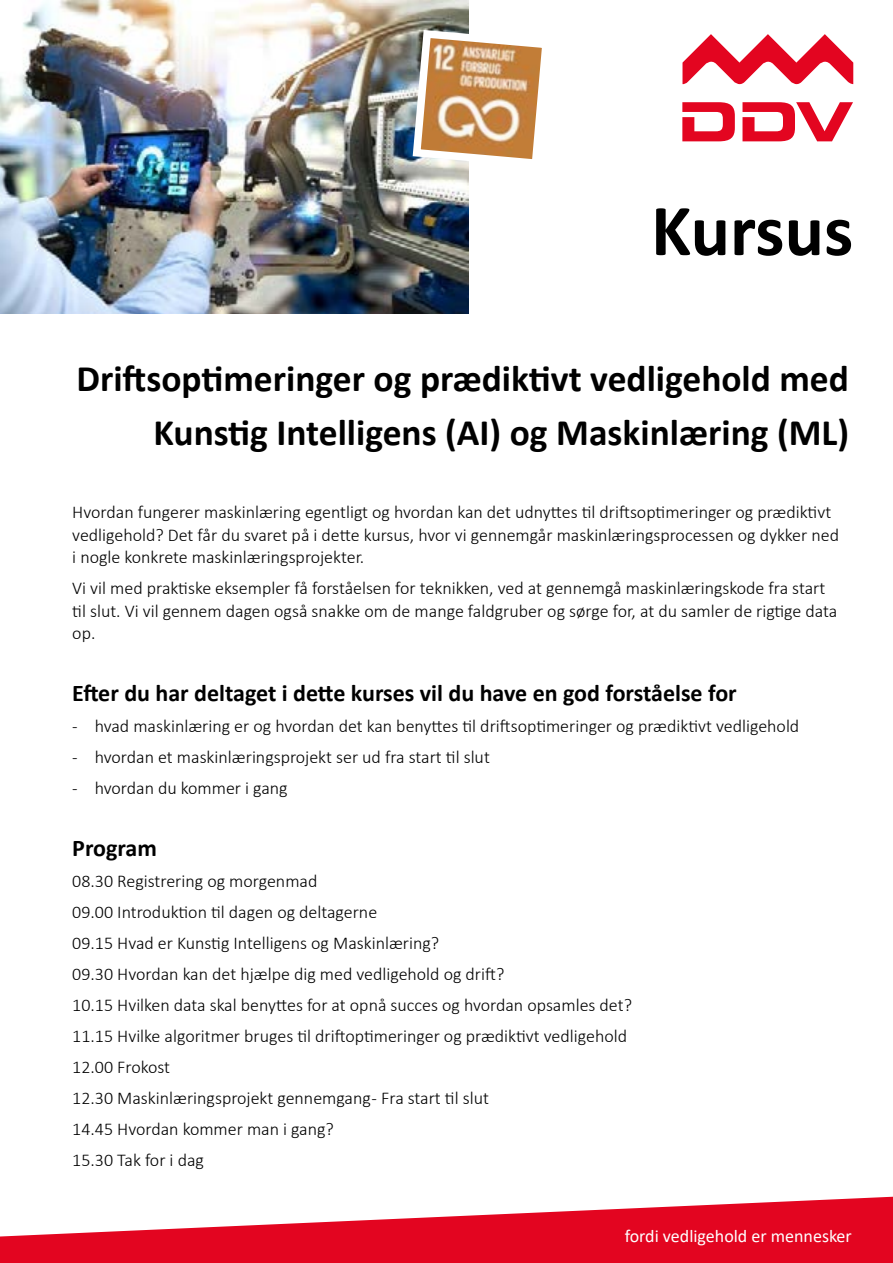
<style>
.page{position:relative;width:893px;height:1263px;background:#fff}
.page>*{position:absolute;margin:0;border:0;box-sizing:border-box;transform-origin:0 0}
.t1{font:700 73.5px "Calibri";color:#000}
.t2{font:700 37.5px/54px "Calibri";color:#000;text-align:right}
.t3{font:700 24px "Calibri";color:#000}
.t4{font:300 18px/31px "Calibri";color:#000}
.t5{font:18px "Calibri";color:#fff}
</style>
<div class="page">
<svg style="left:0;top:1197px;width:893px;height:66px;fill:#e30520"></svg>
<svg style="left:682px;top:102px;width:53px;height:39px"></svg>
<svg style="left:742px;top:102px;width:111px;height:39px"></svg>
<svg style="left:682px;top:34px;width:171px;height:51px"></svg>
<img style="left:0;top:0;width:468px;height:313px">
<img style="left:409px;top:26px;width:133px;height:145px">
<h1 class="t1" style="left:651px;top:179px;width:204px">Kursus</h1>
<h2 class="t2" style="left:76px;top:351px;width:774px">Driftsoptimeringer og prædiktivt vedligehold med<br>Kunstig Intelligens (AI) og Maskinlæring (ML)</h2>
<p class="t4" style="left:72px;top:501px;width:768px;line-height:22.5px">Hvordan fungerer maskinlæring egentligt og hvordan kan det udnyttes til driftsoptimeringer og prædiktivt vedligehold? Det får du svaret på i dette kursus, hvor vi gennemgår maskinlæringsprocessen og dykker ned i nogle konkrete maskinlæringsprojekter.</p>
<p class="t4" style="left:72px;top:577px;width:766px;line-height:22.5px">Vi vil med praktiske eksempler få forståelsen for teknikken, ved at gennemgå maskinlæringskode fra start til slut. Vi vil gennem dagen også snakke om de mange faldgruber og sørge for, at du samler de rigtige data op.</p>
<h3 class="t3" style="left:72px;top:676px;width:666px">Efter du har deltaget i dette kurses vil du have en god forståelse for</h3>
<p class="t4" style="left:72px;top:710px;width:728px">- hvad maskinlæring er og hvordan det kan benyttes til driftsoptimeringer og prædiktivt vedligehold</p>
<p class="t4" style="left:72px;top:741px;width:419px">- hvordan et maskinlæringsprojekt ser ud fra start til slut</p>
<p class="t4" style="left:72px;top:772px;width:217px">- hvordan du kommer i gang</p>
<h3 class="t3" style="left:72px;top:831px;width:86px">Program</h3>
<p class="t4" style="left:72px;top:865px;width:561px">08.30 Registrering og morgenmad<br>09.00 Introduktion til dagen og deltagerne<br>09.15 Hvad er Kunstig Intelligens og Maskinlæring?<br>09.30 Hvordan kan det hjælpe dig med vedligehold og drift?<br>10.15 Hvilken data skal benyttes for at opnå succes og hvordan opsamles det?<br>11.15 Hvilke algoritmer bruges til driftoptimeringer og prædiktivt vedligehold 12.00 Frokost<br>12.30 Maskinlæringsprojekt gennemgang - Fra start til slut<br>14.45 Hvordan kommer man i gang?<br>15.30 Tak for i dag</p>
<p class="t5" style="left:625px;top:1223px;width:229px">fordi vedligehold er mennesker</p>
</div>
